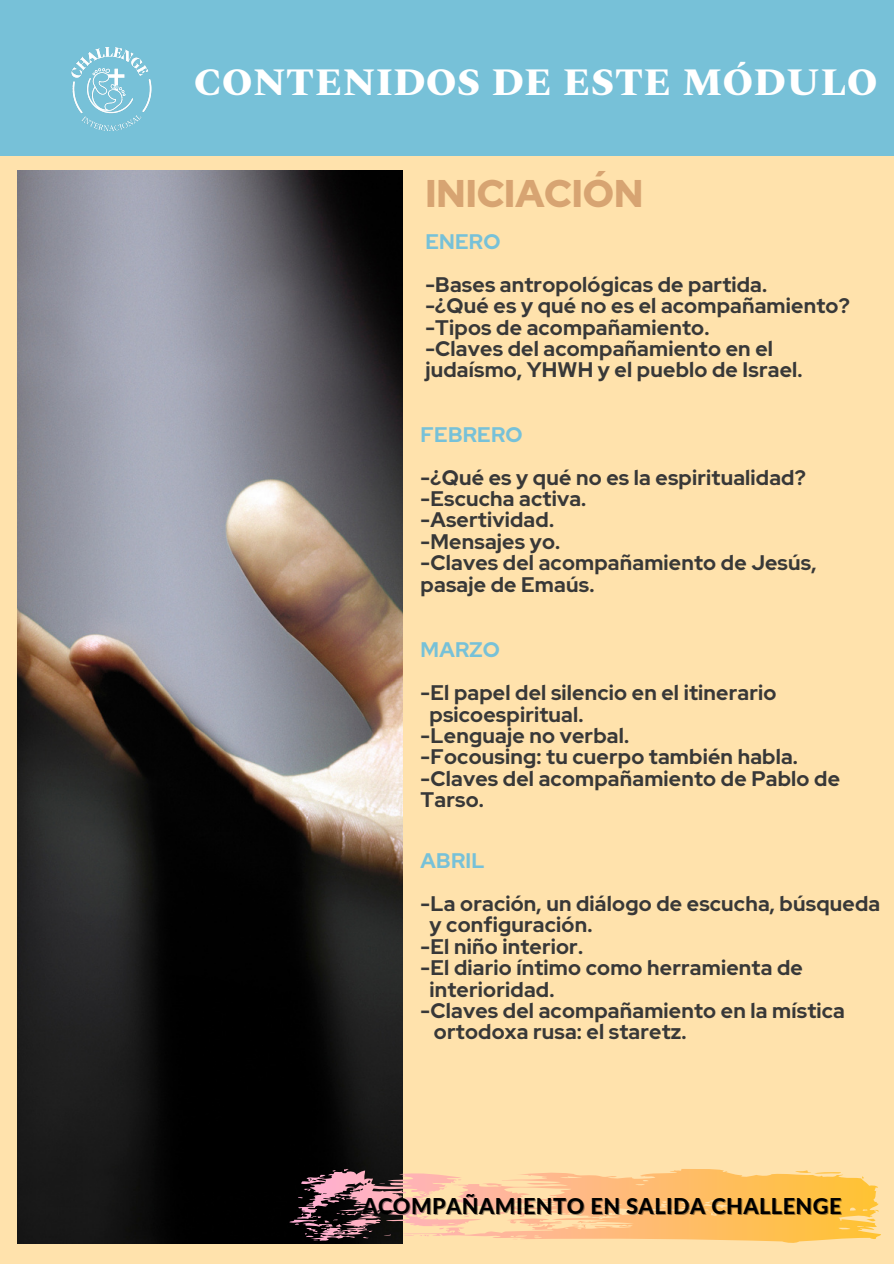
<style>
.page{position:relative;width:894px;height:1264px;background:#fff}
.page>*{position:absolute;margin:0;border:0;box-sizing:border-box;transform-origin:0 0}
.t1{font:800 38.85px "Spectral";letter-spacing:.02em;color:#fff}
.t2{font:900 38.4px "Red Hat Display";color:#d7a472}
.t3{font:800 21.75px "Lato";letter-spacing:.02em;color:#000}
.t4{font:700 21px/21.5px "Red Hat Display";letter-spacing:.01em;color:#383838}
.t5{font:700 21px "Red Hat Display";letter-spacing:.01em;color:#77c1d8}
</style>
<div class="page">
<div style="left:0;top:0;width:893px;height:1263px;background:#ffe2ac"></div>
<div style="left:0;top:0;width:893px;height:156px;background:#77c1d8"></div>
<img style="left:18px;top:170px;width:384px;height:1073px">
<svg style="left:289px;top:1168px;width:591px;height:75px"></svg>
<img style="left:71px;top:47px;width:81px;height:84px">
<p class="t1" style="left:194px;top:54px;width:684px">CONTENIDOS DE ESTE MÓDULO</p>
<p class="t2" style="left:425px;top:168px;width:219px">INICIACIÓN</p>
<p class="t5" style="left:425px;top:228px;width:77px">ENERO</p>
<p class="t4" style="left:425px;top:273px;width:343px">-Bases antropológicas de partida.</p>
<p class="t4" style="left:425px;top:295px;width:425px">-¿Qué es y qué no es el acompañamiento?</p>
<p class="t4" style="left:425px;top:316px;width:285px">-Tipos de acompañamiento.</p>
<p class="t4" style="left:425px;top:338px;width:378px">-Claves del acompañamiento en el judaísmo, YHWH y el pueblo de Israel.</p>
<p class="t5" style="left:420px;top:420px;width:103px">FEBRERO</p>
<p class="t4" style="left:420px;top:466px;width:386px">-¿Qué es y qué no es la espiritualidad?</p>
<p class="t4" style="left:420px;top:487px;width:167px">-Escucha activa.</p>
<p class="t4" style="left:420px;top:509px;width:135px">-Asertividad.</p>
<p class="t4" style="left:420px;top:530px;width:141px">-Mensajes yo.</p>
<p class="t4" style="left:420px;top:552px;width:397px">-Claves del acompañamiento de Jesús, pasaje de Emaús.</p>
<p class="t5" style="left:420px;top:636px;width:81px">MARZO</p>
<p class="t4" style="left:420px;top:682px;width:357px">-El papel del silencio en el itinerario</p>
<p class="t4" style="left:429px;top:703px;width:155px">psicoespiritual.</p>
<p class="t4" style="left:420px;top:724px;width:210px">-Lenguaje no verbal.</p>
<p class="t4" style="left:420px;top:746px;width:379px">-Focousing: tu cuerpo también habla.</p>
<p class="t4" style="left:420px;top:767px;width:421px">-Claves del acompañamiento de Pablo de<br>Tarso.</p>
<p class="t5" style="left:420px;top:846px;width:65px">ABRIL</p>
<p class="t4" style="left:420px;top:892px;width:461px">-La oración, un diálogo de escucha, búsqueda</p>
<p class="t4" style="left:429px;top:914px;width:164px">y configuración.</p>
<p class="t4" style="left:420px;top:935px;width:164px">-El niño interior.</p>
<p class="t4" style="left:420px;top:956px;width:383px">-El diario íntimo como herramienta de</p>
<p class="t4" style="left:429px;top:978px;width:126px">interioridad.</p>
<p class="t4" style="left:420px;top:999px;width:425px">-Claves del acompañamiento en la mística</p>
<p class="t4" style="left:434px;top:1021px;width:254px">ortodoxa rusa: el staretz.</p>
<p class="t3" style="left:362px;top:1191px;width:480px">ACOMPAÑAMIENTO EN SALIDA CHALLENGE</p>
</div>
